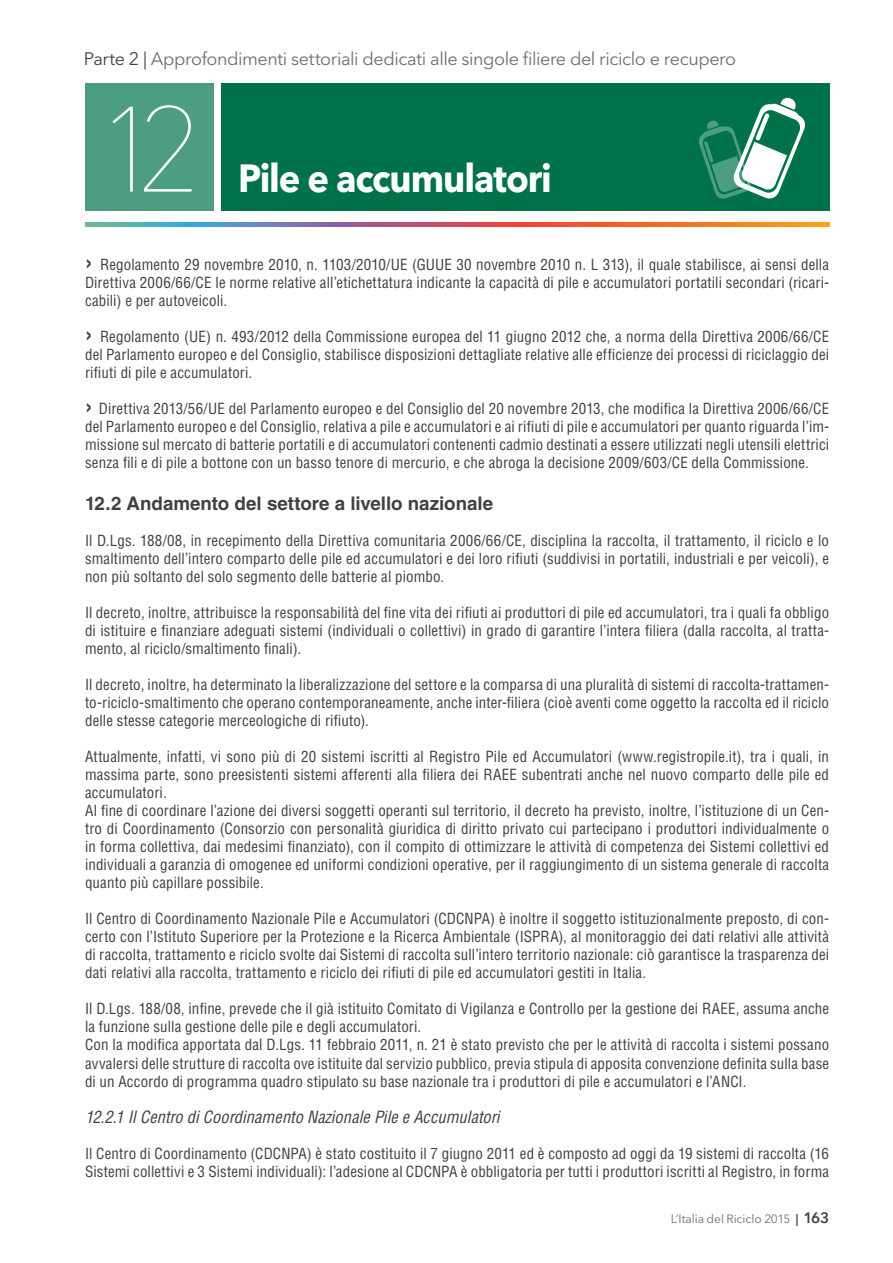
<style>
.page{position:relative;width:893px;height:1263px;background:#fff}
.page>*{position:absolute;margin:0;border:0;box-sizing:border-box;transform-origin:0 0}
.t1{font:200 120px "Avenir Next LT Pro";color:#fff}
.t2{font:700 39px "Avenir Next LT Pro";letter-spacing:-.03em;color:#fff;scale:.93 1}
.t3{font:700 18.75px "Helvetica LT";color:#414042}
.t4{font:18px "Avenir Next LT Pro";letter-spacing:-.025em;color:#6d6e71}
.t5{font:italic condensed 16.5px "Helvetica LT";letter-spacing:.005em;color:#414042}
.t6{font:condensed 15px/18px "Helvetica LT";letter-spacing:.01em;color:#414042;text-align:justify}
.t7{font:12px "Avenir Next LT Pro";letter-spacing:-.005em;color:#6d6e71}
.s1{color:#414042}
.s2{font-weight:700;font-stretch:normal;font-size:22.5px}
.s3{font-weight:600;color:#414042}
.s4{font-weight:600;font-size:15px;color:#414042}
</style>
<div class="page">
<svg style="left:86px;top:223px;width:743px;height:4px;background:#b5756a"></svg>
<div style="left:221px;top:83px;width:608px;height:127px;background:#00724a"></div>
<div style="left:85px;top:83px;width:128px;height:127px;background:#4d9d81"></div>
<svg style="left:698px;top:97px;width:107px;height:102px"></svg>
<p class="t4" style="left:84px;top:48px;width:654px"><span class="s1">Parte 2 |</span> Approfondimenti settoriali dedicati alle singole filiere del riciclo e recupero</p>
<h1 class="t1" style="left:95px;top:78px;width:110px">12</h1>
<h2 class="t2" style="left:238px;top:154px;width:339px">Pile e accumulatori</h2>
<p class="t6" style="left:85px;top:256px;width:746px"><span class="s2">›</span> Regolamento 29 novembre 2010, n. 1103/2010/UE (GUUE 30 novembre 2010 n. L 313), il quale stabilisce, ai sensi della Direttiva 2006/66/CE le norme relative all’etichettatura indicante la capacità di pile e accumulatori portatili secondari (ricari&shy;cabili) e per autoveicoli.</p>
<p class="t6" style="left:85px;top:328px;width:746px"><span class="s2">›</span> Regolamento (UE) n. 493/2012 della Commissione europea del 11 giugno 2012 che, a norma della Direttiva 2006/66/CE del Parlamento europeo e del Consiglio, stabilisce disposizioni dettagliate relative alle efficienze dei processi di riciclaggio dei rifiuti di pile e accumulatori.</p>
<p class="t6" style="left:85px;top:400px;width:746px"><span class="s2">›</span> Direttiva 2013/56/UE del Parlamento europeo e del Consiglio del 20 novembre 2013, che modifica la Direttiva 2006/66/CE del Parlamento europeo e del Consiglio, relativa a pile e accumulatori e ai rifiuti di pile e accumulatori per quanto riguarda l’im&shy;missione sul mercato di batterie portatili e di accumulatori contenenti cadmio destinati a essere utilizzati negli utensili elettrici senza fili e di pile a bottone con un basso tenore di mercurio, e che abroga la decisione 2009/603/CE della Commissione.</p>
<p class="t3" style="left:85px;top:492px;width:410px">12.2 Andamento del settore a livello nazionale</p>
<p class="t6" style="left:85px;top:532px;width:746px">Il D.Lgs. 188/08, in recepimento della Direttiva comunitaria 2006/66/CE, disciplina la raccolta, il trattamento, il riciclo e lo smaltimento dell’intero comparto delle pile ed accumulatori e dei loro rifiuti (suddivisi in portatili, industriali e per veicoli), e non più soltanto del solo segmento delle batterie al piombo.</p>
<p class="t6" style="left:85px;top:604px;width:746px">Il decreto, inoltre, attribuisce la responsabilità del fine vita dei rifiuti ai produttori di pile ed accumulatori, tra i quali fa obbligo di istituire e finanziare adeguati sistemi (individuali o collettivi) in grado di garantire l’intera filiera (dalla raccolta, al tratta&shy;mento, al riciclo/smaltimento finali).</p>
<p class="t6" style="left:85px;top:676px;width:746px">Il decreto, inoltre, ha determinato la liberalizzazione del settore e la comparsa di una pluralità di sistemi di raccolta-trattamen&shy;to-riciclo-smaltimento che operano contemporaneamente, anche inter-filiera (cioè aventi come oggetto la raccolta ed il riciclo delle stesse categorie merceologiche di rifiuto).</p>
<p class="t6" style="left:85px;top:748px;width:746px;text-align:left">Attualmente, infatti, vi sono più di 20 sistemi iscritti al Registro Pile ed Accumulatori (www.registropile.it), tra i quali, in massima parte, sono preesistenti sistemi afferenti alla filiera dei RAEE subentrati anche nel nuovo comparto delle pile ed accumulatori.<br>Al fine di coordinare l’azione dei diversi soggetti operanti sul territorio, il decreto ha previsto, inoltre, l’istituzione di un Cen&shy;tro di Coordinamento (Consorzio con personalità giuridica di diritto privato cui partecipano i produttori individualmente o in forma collettiva, dai medesimi finanziato), con il compito di ottimizzare le attività di competenza dei Sistemi collettivi ed individuali a garanzia di omogenee ed uniformi condizioni operative, per il raggiungimento di un sistema generale di raccolta quanto più capillare possibile.</p>
<p class="t6" style="left:85px;top:910px;width:746px">Il Centro di Coordinamento Nazionale Pile e Accumulatori (CDCNPA) è inoltre il soggetto istituzionalmente preposto, di con&shy;certo con l’Istituto Superiore per la Protezione e la Ricerca Ambientale (ISPRA), al monitoraggio dei dati relativi alle attività di raccolta, trattamento e riciclo svolte dai Sistemi di raccolta sull’intero territorio nazionale: ciò garantisce la trasparenza dei dati relativi alla raccolta, trattamento e riciclo dei rifiuti di pile ed accumulatori gestiti in Italia.</p>
<p class="t6" style="left:85px;top:1000px;width:746px;text-align:left">Il D.Lgs. 188/08, infine, prevede che il già istituito Comitato di Vigilanza e Controllo per la gestione dei RAEE, assuma anche la funzione sulla gestione delle pile e degli accumulatori.<br>Con la modifica apportata dal D.Lgs. 11 febbraio 2011, n. 21 è stato previsto che per le attività di raccolta i sistemi possano avvalersi delle strutture di raccolta ove istituite dal servizio pubblico, previa stipula di apposita convenzione definita sulla base di un Accordo di programma quadro stipulato su base nazionale tra i produttori di pile e accumulatori e l’ANCI.</p>
<p class="t5" style="left:85px;top:1106px;width:416px">12.2.1 Il Centro di Coordinamento Nazionale Pile e Accumulatori</p>
<p class="t6" style="left:85px;top:1144px;width:746px">Il Centro di Coordinamento (CDCNPA) è stato costituito il 7 giugno 2011 ed è composto ad oggi da 19 sistemi di raccolta (16<br>Sistemi collettivi e 3 Sistemi individuali): l’adesione al CDCNPA è obbligatoria per tutti i produttori iscritti al Registro, in forma</p>
<p class="t7" style="left:671px;top:1212px;width:160px">L’Italia del Riciclo 2015 <span class="s3">|</span> <span class="s4">163</span></p>
</div>
